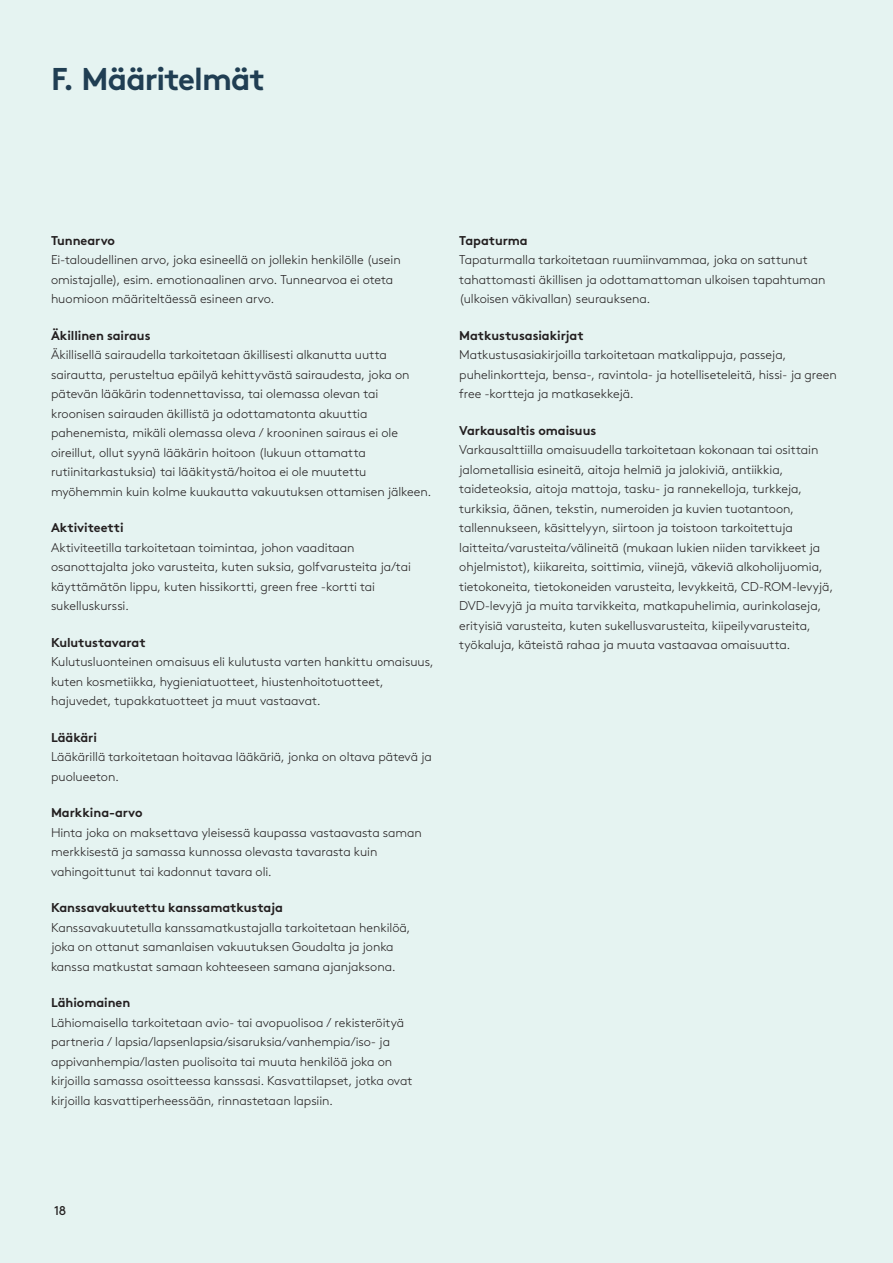
<style>
.page{position:relative;width:893px;height:1263px;background:#e5f3f1}
.page>*{position:absolute;margin:0;border:0;box-sizing:border-box;transform-origin:0 0}
.t1{font:700 31.5px "Gjen Brown OT";letter-spacing:-.035em;color:#203e53}
.t2{font:300 12.75px/19.5px "Gjen Brown OT";letter-spacing:-.005em;color:#231f20}
.t3{font:700 12.75px "Gjen Brown OT";letter-spacing:-.005em;color:#231f20}
.t4{font:12.75px "Gjen Brown OT";color:#231f20}
</style>
<div class="page">
<hr style="left:892px;top:0;width:1px;height:1263px;background:#fef7d8">
<h1 class="t1" style="left:51px;top:54px;width:215px">F. Määritelmät</h1>
<p class="t3" style="left:51px;top:230px;width:66px">Tunnearvo</p>
<p class="t2" style="left:51px;top:249px;width:351px">Ei-taloudellinen arvo, joka esineellä on jollekin henkilölle (usein omistajalle), esim. emotionaalinen arvo. Tunnearvoa ei oteta huomioon määriteltäessä esineen arvo.</p>
<p class="t3" style="left:51px;top:325px;width:101px">Äkillinen sairaus</p>
<p class="t2" style="left:51px;top:344px;width:382px">Äkillisellä sairaudella tarkoitetaan äkillisesti alkanutta uutta sairautta, perusteltua epäilyä kehittyvästä sairaudesta, joka on pätevän lääkärin todennettavissa, tai olemassa olevan tai kroonisen sairauden äkillistä ja odottamatonta akuuttia pahenemista, mikäli olemassa oleva / krooninen sairaus ei ole oireillut, ollut syynä lääkärin hoitoon (lukuun ottamatta rutiinitarkastuksia) tai lääkitystä/hoitoa ei ole muutettu myöhemmin kuin kolme kuukautta vakuutuksen ottamisen jälkeen.</p>
<p class="t3" style="left:51px;top:518px;width:74px">Aktiviteetti</p>
<p class="t2" style="left:51px;top:537px;width:361px">Aktiviteetilla tarkoitetaan toimintaa, johon vaaditaan osanottajalta joko varusteita, kuten suksia, golfvarusteita ja/tai käyttämätön lippu, kuten hissikortti, green free -kortti tai sukelluskurssi.</p>
<p class="t3" style="left:51px;top:632px;width:96px">Kulutustavarat</p>
<p class="t2" style="left:51px;top:651px;width:384px">Kulutusluonteinen omaisuus eli kulutusta varten hankittu omaisuus, kuten kosmetiikka, hygieniatuotteet, hiustenhoitotuotteet, hajuvedet, tupakkatuotteet ja muut vastaavat.</p>
<p class="t3" style="left:51px;top:727px;width:47px">Lääkäri</p>
<p class="t2" style="left:51px;top:746px;width:382px">Lääkärillä tarkoitetaan hoitavaa lääkäriä, jonka on oltava pätevä ja puolueeton.</p>
<p class="t3" style="left:51px;top:803px;width:93px">Markkina-arvo</p>
<p class="t2" style="left:51px;top:822px;width:372px">Hinta joka on maksettava yleisessä kaupassa vastaavasta saman merkkisestä ja samassa kunnossa olevasta tavarasta kuin vahingoittunut tai kadonnut tavara oli.</p>
<p class="t3" style="left:51px;top:898px;width:233px">Kanssavakuutettu kanssamatkustaja</p>
<p class="t2" style="left:51px;top:917px;width:361px">Kanssavakuutetulla kanssamatkustajalla tarkoitetaan henkilöä, joka on ottanut samanlaisen vakuutuksen Goudalta ja jonka kanssa matkustat samaan kohteeseen samana ajanjaksona.</p>
<p class="t3" style="left:51px;top:993px;width:81px">Lähiomainen</p>
<p class="t2" style="left:51px;top:1012px;width:363px">Lähiomaisella tarkoitetaan avio- tai avopuolisoa / rekisteröityä partneria / lapsia/lapsenlapsia/sisaruksia/vanhempia/iso- ja appivanhempia/lasten puolisoita tai muuta henkilöä joka on kirjoilla samassa osoitteessa kanssasi. Kasvattilapset, jotka ovat kirjoilla kasvattiperheessään, rinnastetaan lapsiin.</p>
<p class="t3" style="left:459px;top:230px;width:70px">Tapaturma</p>
<p class="t2" style="left:459px;top:249px;width:368px">Tapaturmalla tarkoitetaan ruumiinvammaa, joka on sattunut tahattomasti äkillisen ja odottamattoman ulkoisen tapahtuman (ulkoisen väkivallan) seurauksena.</p>
<p class="t3" style="left:459px;top:325px;width:126px">Matkustusasiakirjat</p>
<p class="t2" style="left:459px;top:344px;width:379px">Matkustusasiakirjoilla tarkoitetaan matkalippuja, passeja, puhelinkortteja, bensa-, ravintola- ja hotelliseteleitä, hissi- ja green free -kortteja ja matkasekkejä.</p>
<p class="t3" style="left:459px;top:420px;width:139px">Varkausaltis omaisuus</p>
<p class="t2" style="left:459px;top:439px;width:375px">Varkausalttiilla omaisuudella tarkoitetaan kokonaan tai osittain jalometallisia esineitä, aitoja helmiä ja jalokiviä, antiikkia, taideteoksia, aitoja mattoja, tasku- ja rannekelloja, turkkeja, turkiksia, äänen, tekstin, numeroiden ja kuvien tuotantoon, tallennukseen, käsittelyyn, siirtoon ja toistoon tarkoitettuja laitteita/varusteita/välineitä (mukaan lukien niiden tarvikkeet ja ohjelmistot), kiikareita, soittimia, viinejä, väkeviä alkoholijuomia, tietokoneita, tietokoneiden varusteita, levykkeitä, CD-ROM-levyjä, DVD-levyjä ja muita tarvikkeita, matkapuhelimia, aurinkolaseja, erityisiä varusteita, kuten sukellusvarusteita, kiipeilyvarusteita, työkaluja, käteistä rahaa ja muuta vastaavaa omaisuutta.</p>
<p class="t4" style="left:54px;top:1201px;width:14px">18</p>
</div>
